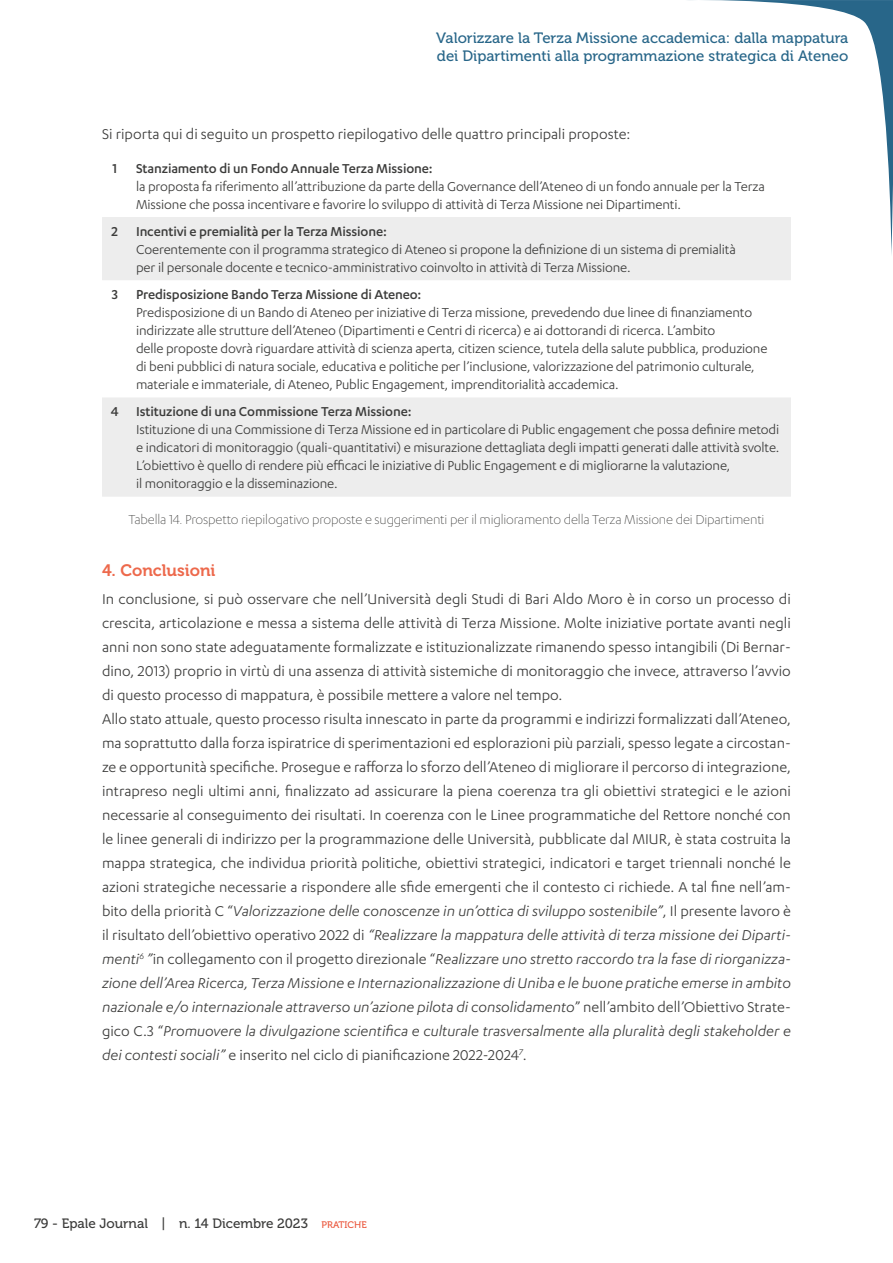
<style>
.page{position:relative;width:893px;height:1263px;background:#fff}
.page>*{position:absolute;margin:0;border:0;box-sizing:border-box;transform-origin:0 0}
.t1{font:16.5px/24px "Karbon";color:#3c3c3b}
.t2{font:16.5px "Museo 700";color:#ed694c}
.t3{font:15px/18px "Karbon";letter-spacing:-.01em;color:#3c3c3b}
.t4{font:500 15px "Karbon";letter-spacing:-.01em;color:#3c3c3b}
.t5{font:300 15px "Karbon";letter-spacing:-.01em;color:#3c3c3b}
.t6{font:15px/18px "Museo 500";color:#286689}
.t7{font:13.5px "Museo 500";color:#3c3c3b}
.s1{font-style:italic}
.s2{font-size:9.45px;color:#ea553b}
</style>
<div class="page">
<svg style="left:688px;top:0;width:205px;height:255px"></svg>
<svg style="left:102px;top:217px;width:689px;height:280px;fill:#ededed"></svg>
<p class="t6" style="left:436px;top:29px;width:414px">Valorizzare la Terza Missione accademica: dalla mappatura dei Dipartimenti alla programmazione strategica di Ateneo</p>
<p class="t1" style="left:102px;top:121px;width:530px">Si riporta qui di seguito un prospetto riepilogativo delle quattro principali proposte:</p>
<p class="t4" style="left:112px;top:160px;width:6px">1</p>
<p class="t4" style="left:136px;top:160px;width:298px">Stanziamento di un Fondo Annuale Terza Missione:</p>
<p class="t3" style="left:136px;top:177px;width:630px">la proposta fa riferimento all’attribuzione da parte della Governance dell’Ateneo di un fondo annuale per la Terza<br>Missione che possa incentivare e favorire lo sviluppo di attività di Terza Missione nei Dipartimenti.</p>
<p class="t4" style="left:112px;top:223px;width:277px">2 Incentivi e premialità per la Terza Missione:</p>
<p class="t3" style="left:136px;top:240px;width:601px">Coerentemente con il programma strategico di Ateneo si propone la definizione di un sistema di premialità per il personale docente e tecnico-amministrativo coinvolto in attività di Terza Missione.</p>
<p class="t4" style="left:112px;top:286px;width:311px">3 Predisposizione Bando Terza Missione di Ateneo:</p>
<p class="t3" style="left:136px;top:303px;width:633px">Predisposizione di un Bando di Ateneo per iniziative di Terza missione, prevedendo due linee di finanziamento indirizzate alle strutture dell’Ateneo (Dipartimenti e Centri di ricerca) e ai dottorandi di ricerca. L’ambito<br>delle proposte dovrà riguardare attività di scienza aperta, citizen science, tutela della salute pubblica, produzione di beni pubblici di natura sociale, educativa e politiche per l’inclusione, valorizzazione del patrimonio culturale, materiale e immateriale, di Ateneo, Public Engagement, imprenditorialità accademica.</p>
<p class="t4" style="left:111px;top:403px;width:302px">4 Istituzione di una Commissione Terza Missione:</p>
<p class="t3" style="left:136px;top:420px;width:645px">Istituzione di una Commissione di Terza Missione ed in particolare di Public engagement che possa definire metodi e indicatori di monitoraggio (quali-quantitativi) e misurazione dettagliata degli impatti generati dalle attività svolte.<br>L’obiettivo è quello di rendere più efficaci le iniziative di Public Engagement e di migliorarne la valutazione,<br>il monitoraggio e la disseminazione.</p>
<p class="t5" style="left:128px;top:511px;width:637px">Tabella 14. Prospetto riepilogativo proposte e suggerimenti per il miglioramento della Terza Missione dei Dipartimenti</p>
<p class="t2" style="left:102px;top:561px;width:115px">4. Conclusioni</p>
<p class="t1" style="left:102px;top:587px;width:690px">In conclusione, si può osservare che nell’Università degli Studi di Bari Aldo Moro è in corso un processo di crescita, articolazione e messa a sistema delle attività di Terza Missione. Molte iniziative portate avanti negli anni non sono state adeguatamente formalizzate e istituzionalizzate rimanendo spesso intangibili (Di Bernar&shy;dino, 2013) proprio in virtù di una assenza di attività sistemiche di monitoraggio che invece, attraverso l’avvio di questo processo di mappatura, è possibile mettere a valore nel tempo.<br>Allo stato attuale, questo processo risulta innescato in parte da programmi e indirizzi formalizzati dall’Ateneo, ma soprattutto dalla forza ispiratrice di sperimentazioni ed esplorazioni più parziali, spesso legate a circostan&shy;ze e opportunità specifiche. Prosegue e rafforza lo sforzo dell’Ateneo di migliorare il percorso di integrazione, intrapreso negli ultimi anni, finalizzato ad assicurare la piena coerenza tra gli obiettivi strategici e le azioni necessarie al conseguimento dei risultati. In coerenza con le Linee programmatiche del Rettore nonché con le linee generali di indirizzo per la programmazione delle Università, pubblicate dal MIUR, è stata costruita la mappa strategica, che individua priorità politiche, obiettivi strategici, indicatori e target triennali nonché le azioni strategiche necessarie a rispondere alle sfide emergenti che il contesto ci richiede. A tal fine nell’am&shy;bito della priorità C “<span class="s1">Valorizzazione delle conoscenze in un’ottica di sviluppo sostenibile”</span>, Il presente lavoro è il risultato dell’obiettivo operativo 2022 di <span class="s1">“Realizzare la mappatura delle attività di terza missione dei Diparti&shy;menti</span><sup>6</sup> <span class="s1">”</span>in collegamento con il progetto direzionale “<span class="s1">Realizzare uno stretto raccordo tra la fase di riorganizza&shy;zione dell’Area Ricerca, Terza Missione e Internazionalizzazione di Uniba e le buone pratiche emerse in ambito nazionale e/o internazionale attraverso un’azione pilota di consolidamento</span>” nell’ambito dell’Obiettivo Strate&shy;gico C.3 “<span class="s1">Promuovere la divulgazione scientifica e culturale trasversalmente alla pluralità degli stakeholder e dei contesti sociali”</span> e inserito nel ciclo di pianificazione 2022-2024<sup>7</sup>.</p>
<p class="t7" style="left:34px;top:1216px;width:334px">79 - Epale Journal | n. 14 Dicembre 2023 <span class="s2">PRATICHE</span></p>
</div>
